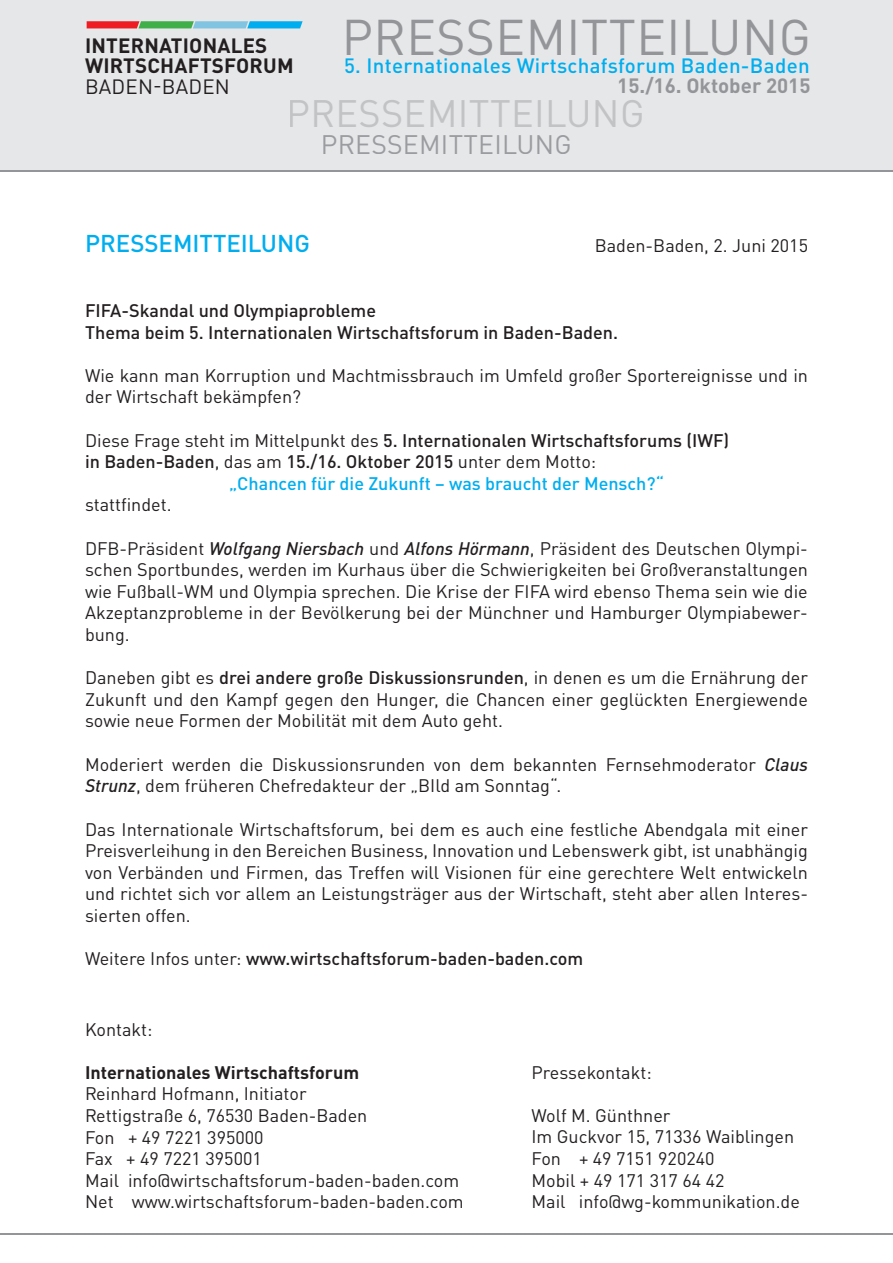
<style>
.page{position:relative;width:893px;height:1263px;background:#fff}
.page>*{position:absolute;margin:0;border:0;box-sizing:border-box;transform-origin:0 0}
.t1{font:49.5px "DINOT";letter-spacing:.01em;color:#939598}
.t2{font:37.8px "DINOT";letter-spacing:.01em;color:#c2c3c5}
.t3{font:26.4px "DINOT";letter-spacing:.01em;color:#9b9ca0}
.t4{font:500 24px "DINOT";color:#00aeef}
.t5{font:500 20.55px "DINOT";letter-spacing:.015em;color:#00aeef}
.t6{font:700 20.55px/20.5px "DINOT";letter-spacing:.01em;color:#231f20}
.t7{font:700 20.55px "DINOT";color:#939598}
.t8{font:20.55px "DINOT";letter-spacing:.01em;color:#231f20}
.t9{font:18px/21.6px "DINOT";color:#231f20}
.t10{font:500 18px/21.6px "DINOT";color:#231f20}
.t11{font:500 18px "DINOT";color:#00aeef}
.t12{font:700 18px "DINOT";color:#231f20}
.s1{font-weight:400}
.s2{font-weight:500;font-style:italic}
.s3{font-weight:500}
</style>
<div class="page">
<div style="left:0;top:0;width:893px;height:170px;background:#e6e7e9"></div>
<hr style="left:0;top:1233px;width:893px;height:1px;background:#939598">
<svg style="left:87px;top:21px;width:216px;height:7px;background:#729595"></svg>
<hr style="left:0;top:170px;width:893px;height:1px;background:#939598">
<p class="t6" style="left:85px;top:35px;width:210px">INTERNATIONALES<br>WIRTSCHAFTSFORUM</p>
<p class="t8" style="left:85px;top:74px;width:146px">BADEN-BADEN</p>
<h1 class="t1" style="left:342px;top:6px;width:471px">PRESSEMITTEILUNG</h1>
<p class="t5" style="left:344px;top:52px;width:467px">5. Internationales Wirtschafsforum Baden-Baden</p>
<p class="t7" style="left:617px;top:72px;width:195px">15./16. Oktober 2015</p>
<h2 class="t2" style="left:286px;top:90px;width:360px">PRESSEMITTEILUNG</h2>
<h3 class="t3" style="left:321px;top:128px;width:252px">PRESSEMITTEILUNG</h3>
<h3 class="t4" style="left:85px;top:228px;width:226px">PRESSEMITTEILUNG</h3>
<p class="t9" style="left:595px;top:234px;width:215px">Baden-Baden, 2. Juni 2015</p>
<p class="t10" style="left:85px;top:299px;width:535px">FIFA-Skandal und Olympiaprobleme<br>Thema beim 5. Internationalen Wirtschaftsforum in Baden-Baden.</p>
<p class="t9" style="left:85px;top:364px;width:724px">Wie kann man Korruption und Machtmissbrauch im Umfeld großer Sportereignisse und in der Wirtschaft bekämpfen?</p>
<p class="t10" style="left:85px;top:429px;width:646px"><span class="s1">Diese Frage steht im Mittelpunkt des</span> 5. Internationalen Wirtschaftsforums (IWF)</p>
<p class="t10" style="left:85px;top:450px;width:513px">in Baden-Baden<span class="s1">, das am</span> 15./16. Oktober 2015 <span class="s1">unter dem Motto:</span></p>
<p class="t11" style="left:229px;top:472px;width:436px">„Chancen für die Zukunft – was braucht der Mensch?“</p>
<p class="t9" style="left:85px;top:494px;width:88px">stattfindet.</p>
<p class="t9" style="left:85px;top:537px;width:724px;text-align:justify">DFB-Präsident <span class="s2">Wolfgang Niersbach</span> und <span class="s2">Alfons Hörmann</span>, Präsident des Deutschen Olympi&shy;schen Sportbundes, werden im Kurhaus über die Schwierigkeiten bei Großveranstaltungen wie Fußball-WM und Olympia sprechen. Die Krise der FIFA wird ebenso Thema sein wie die Akzeptanzprobleme in der Bevölkerung bei der Münchner und Hamburger Olympiabewer&shy;bung.</p>
<p class="t9" style="left:85px;top:667px;width:724px;text-align:justify">Daneben gibt es <span class="s3">drei andere große Diskussionsrunden</span>, in denen es um die Ernährung der Zukunft und den Kampf gegen den Hunger, die Chancen einer geglückten Energiewende sowie neue Formen der Mobilität mit dem Auto geht.</p>
<p class="t9" style="left:85px;top:753px;width:724px">Moderiert werden die Diskussionsrunden von dem bekannten Fernsehmoderator <span class="s2">Claus<br>Strunz</span>, dem früheren Chefredakteur der „BIld am Sonntag“.</p>
<p class="t9" style="left:85px;top:818px;width:724px;text-align:justify">Das Internationale Wirtschaftsforum, bei dem es auch eine festliche Abendgala mit einer Preisverleihung in den Bereichen Business, Innovation und Lebenswerk gibt, ist unabhängig von Verbänden und Firmen, das Treffen will Visionen für eine gerechtere Welt entwickeln und richtet sich vor allem an Leistungsträger aus der Wirtschaft, steht aber allen Interes&shy;sierten offen.</p>
<p class="t10" style="left:85px;top:947px;width:500px"><span class="s1">Weitere Infos unter:</span> www.wirtschaftsforum-baden-baden.com</p>
<p class="t9" style="left:85px;top:1018px;width:69px">Kontakt:</p>
<p class="t12" style="left:85px;top:1060px;width:276px">Internationales Wirtschaftsforum</p>
<p class="t9" style="left:85px;top:1083px;width:380px">Reinhard Hofmann, Initiator<br>Rettigstraße 6, 76530 Baden-Baden<br>Fon + 49 7221 395000<br>Fax + 49 7221 395001<br>Mail info@wirtschaftsforum-baden-baden.com<br>Net www.wirtschaftsforum-baden-baden.com</p>
<p class="t9" style="left:531px;top:1061px;width:122px">Pressekontakt:</p>
<p class="t9" style="left:531px;top:1104px;width:270px">Wolf M. Günthner<br>Im Guckvor 15, 71336 Waiblingen<br>Fon + 49 7151 920240<br>Mobil + 49 171 317 64 42<br>Mail info@wg-kommunikation.de</p>
</div>
